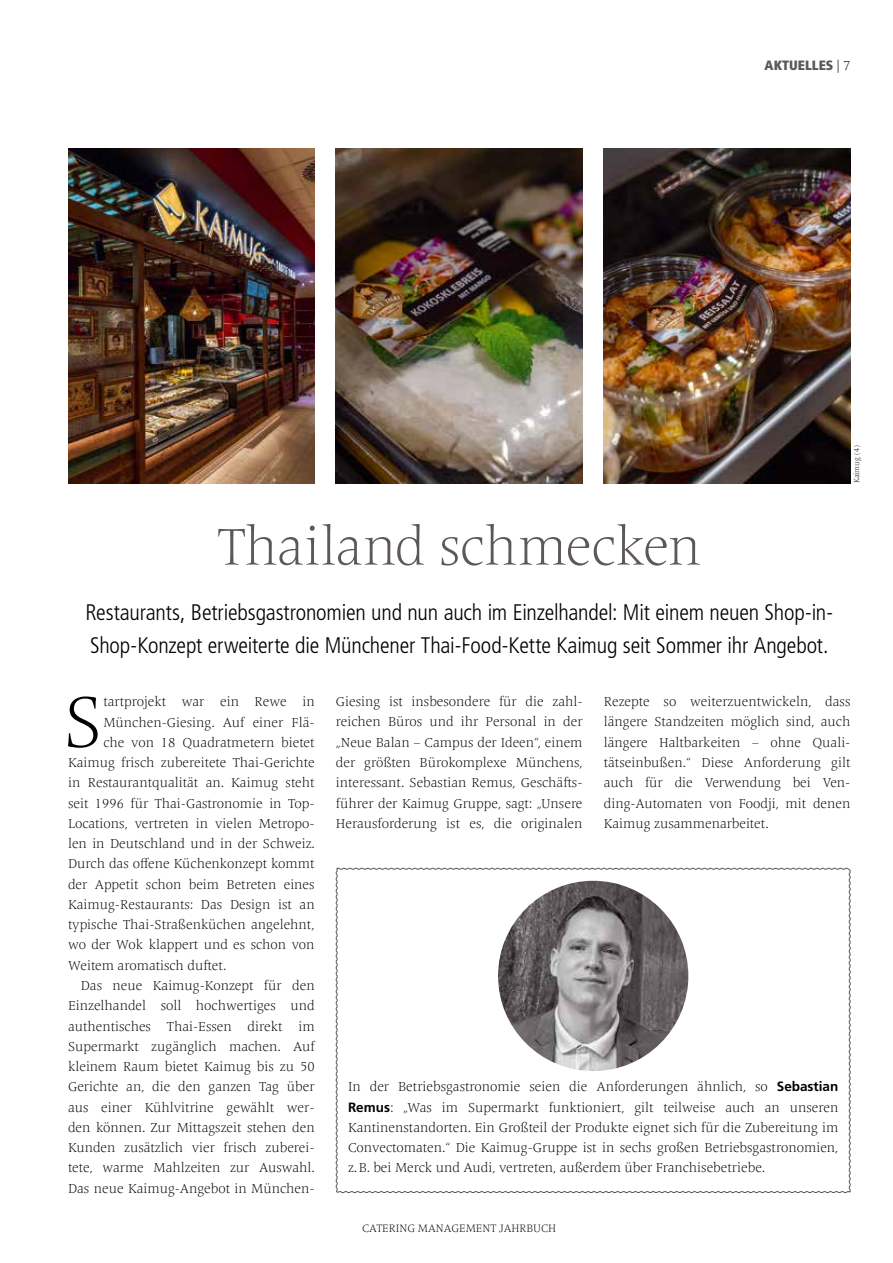
<style>
.page{position:relative;width:893px;height:1263px;background:#fff}
.page>*{position:absolute;margin:0;border:0;box-sizing:border-box;transform-origin:0 0}
.t1{font:300 74.7px "Frutiger Serif LT Pro";color:#000}
.t2{font:300 54px "Frutiger Serif LT Pro";letter-spacing:-.015em;color:#5d5855}
.t3{font:300 condensed 22.5px/33.8px "Frutiger LT Pro";letter-spacing:-.01em;color:#000}
.t4{font:300 13.5px/20.2px "Frutiger Serif LT Pro";color:#000;text-align:justify}
.t5{font:900 condensed 13.5px "Frutiger LT Pro";color:#5d5855}
.t6{font:300 11.25px "Frutiger Serif LT Pro";color:#000}
.t7{font:300 7.5px "Frutiger Serif LT Pro";color:#000}
.s1{font-family:"Frutiger Serif LT Pro";font-weight:300;font-stretch:normal;color:#000}
.s2{font-family:"Frutiger LT Pro";font-weight:700}
</style>
<div class="page">
<svg style="left:335px;top:867px;width:516px;height:326px"></svg>
<img style="left:68px;top:149px;width:247px;height:334px">
<img style="left:336px;top:149px;width:247px;height:334px">
<img style="left:604px;top:149px;width:246px;height:334px">
<p class="t5" style="left:765px;top:57px;width:87px">AKTUELLES <span class="s1">| 7</span></p>
<p class="t7" style="left:852px;top:483px;width:39px;rotate:-90deg">Kaimug (4)</p>
<h2 class="t2" style="left:217px;top:514px;width:485px">Thailand schmecken</h2>
<h3 class="t3" style="left:85px;top:595px;width:749px">Restaurants, Betriebsgastronomien und nun auch im Einzelhandel: Mit einem neuen Shop-in-<br>Shop-Konzept erweiterte die Münchener Thai-Food-Kette Kaimug seit Sommer ihr Angebot.</h3>
<h1 class="t1" style="left:63px;top:677px;width:41px">S</h1>
<p class="t4" style="left:103px;top:692px;width:213px">tartprojekt war ein Rewe in</p>
<p class="t4" style="left:336px;top:692px;width:249px;text-align:left">Giesing ist insbesondere für die zahl&shy;reichen Büros und ihr Personal in der „Neue Balan – Campus der Ideen“, einem der größten Bürokomplexe Münchens, interessant. Sebastian Remus, Geschäfts&shy;führer der Kaimug Gruppe, sagt: „Unsere Herausforderung ist es, die originalen</p>
<p class="t4" style="left:604px;top:692px;width:248px">Rezepte so weiterzuentwickeln, dass längere Standzeiten möglich sind, auch längere Haltbarkeiten – ohne Quali&shy;tätseinbußen.“ Diese Anforderung gilt auch für die Verwendung bei Ven&shy;ding-Automaten von Foodji, mit denen Kaimug zusammenarbeitet.</p>
<p class="t4" style="left:103px;top:712px;width:213px">München-Giesing. Auf einer Flä-</p>
<p class="t4" style="left:103px;top:732px;width:213px">che von 18 Quadratmetern bietet</p>
<p class="t4" style="left:68px;top:752px;width:248px">Kaimug frisch zubereitete Thai-Gerichte</p>
<p class="t4" style="left:68px;top:773px;width:248px">in Restaurantqualität an. Kaimug steht</p>
<p class="t4" style="left:68px;top:793px;width:248px">seit 1996 für Thai-Gastronomie in Top-</p>
<p class="t4" style="left:68px;top:813px;width:248px">Locations, vertreten in vielen Metropo-</p>
<p class="t4" style="left:68px;top:833px;width:249px">len in Deutschland und in der Schweiz.</p>
<p class="t4" style="left:68px;top:854px;width:248px">Durch das offene Küchenkonzept kommt</p>
<p class="t4" style="left:68px;top:874px;width:248px">der Appetit schon beim Betreten eines</p>
<p class="t4" style="left:68px;top:894px;width:248px">Kaimug-Restaurants: Das Design ist an</p>
<p class="t4" style="left:68px;top:914px;width:249px">typische Thai-Straßenküchen angelehnt,</p>
<p class="t4" style="left:68px;top:935px;width:248px">wo der Wok klappert und es schon von</p>
<p class="t4" style="left:68px;top:955px;width:160px">Weitem aromatisch duftet.</p>
<p class="t4" style="left:81px;top:975px;width:235px">Das neue Kaimug-Konzept für den</p>
<p class="t4" style="left:68px;top:996px;width:248px">Einzelhandel soll hochwertiges und</p>
<p class="t4" style="left:68px;top:1016px;width:248px">authentisches Thai-Essen direkt im</p>
<p class="t4" style="left:68px;top:1036px;width:248px">Supermarkt zugänglich machen. Auf</p>
<p class="t4" style="left:68px;top:1056px;width:248px">kleinem Raum bietet Kaimug bis zu 50</p>
<p class="t4" style="left:68px;top:1077px;width:248px">Gerichte an, die den ganzen Tag über</p>
<p class="t4" style="left:68px;top:1097px;width:248px">aus einer Kühlvitrine gewählt wer-</p>
<p class="t4" style="left:68px;top:1117px;width:248px">den können. Zur Mittagszeit stehen den</p>
<p class="t4" style="left:68px;top:1137px;width:248px">Kunden zusätzlich vier frisch zuberei-</p>
<p class="t4" style="left:68px;top:1158px;width:249px">tete, warme Mahlzeiten zur Auswahl.</p>
<p class="t4" style="left:68px;top:1178px;width:248px">Das neue Kaimug-Angebot in München-</p>
<p class="t4" style="left:348px;top:1077px;width:492px">In der Betriebsgastronomie seien die Anforderungen ähnlich, so <span class="s2">Sebastian Remus</span>: „Was im Supermarkt funktioniert, gilt teilweise auch an unseren Kantinenstandorten. Ein Großteil der Produkte eignet sich für die Zubereitung im Convectomaten.“ Die Kaimug-Gruppe ist in sechs großen Betriebsgastronomien, z.B. bei Merck und Audi, vertreten, außerdem über Franchisebetriebe.</p>
<p class="t6" style="left:362px;top:1221px;width:196px">CATERING MANAGEMENT JAHRBUCH</p>
</div>
